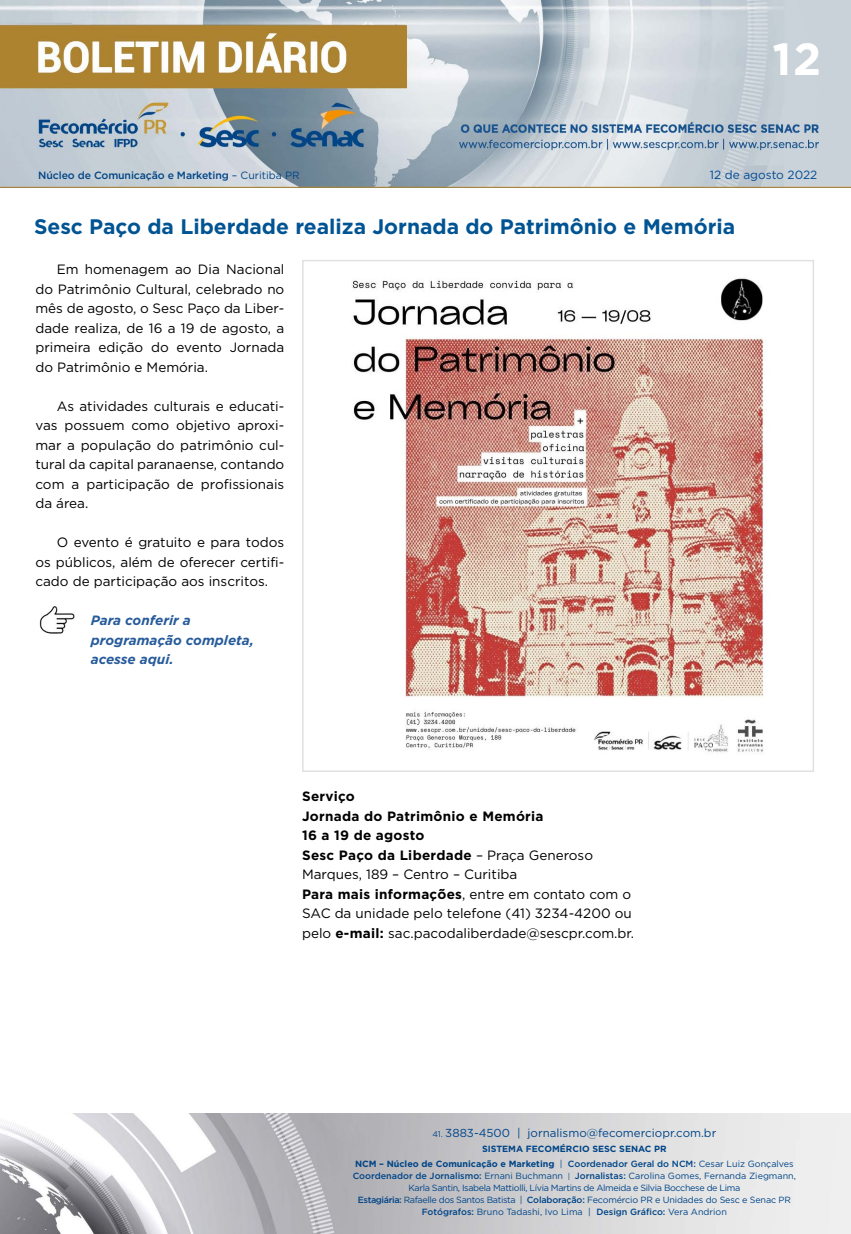
<style>
.page{position:relative;width:851px;height:1234px;background:#fff}
.page>*{position:absolute;margin:0;border:0;box-sizing:border-box;transform-origin:0 0}
.t1{font:700 45px "Gotham";color:#fff}
.t2{font:700 21px "Gotham";color:#005493}
.t3{font:13.5px/19.5px "Gotham";color:#000;text-align:justify}
.t4{font:italic 700 13.5px/19.5px "Gotham";color:#275b9b}
.t5{font:11.85px "Gotham";color:#004a93}
.t6{font:11.55px "Gotham";color:#004587}
.t7{font:500 10.5px "Gotham";letter-spacing:-.01em;color:#004587}
.t8{font:9px/12px "Gotham";letter-spacing:-.03em;color:#004587;text-align:center}
.t9{font:700 9px/15px "Gotham";color:#004587;text-align:center}
.s1{font-weight:400}
.s2{font-weight:700}
.s3{font-size:8.25px}
.s4{font-weight:500}
.s5{font-size:7.65px}
</style>
<div class="page">
<img style="left:0;top:0;width:850px;height:188px">
<img style="left:0;top:1113px;width:850px;height:120px">
<img style="left:352px;top:278px;width:412px;height:474px">
<div style="left:302px;top:260px;width:512px;height:511px;border:2px solid #e1e1e1"></div>
<img style="left:39px;top:606px;width:36px;height:27px">
<h1 class="t1" style="left:772px;top:29px;width:50px">12</h1>
<p class="t7" style="left:38px;top:168px;width:263px">Núcleo de Comunicação e Marketing <span class="s1">– Curitiba PR</span></p>
<p class="t5" style="left:709px;top:167px;width:109px">12 de agosto 2022</p>
<h2 class="t2" style="left:34px;top:212px;width:702px">Sesc Paço da Liberdade realiza Jornada do Patrimônio e Memória</h2>
<p class="t3" style="left:35px;top:259px;width:250px;text-indent:21px">Em homenagem ao Dia Nacional do Patrimônio Cultural, celebrado no mês de agosto, o Sesc Paço da Liber&shy;dade realiza, de 16 a 19 de agosto, a primeira edição do evento Jornada do Patrimônio e Memória.</p>
<p class="t3" style="left:35px;top:396px;width:250px;text-indent:21px">As atividades culturais e educati&shy;vas possuem como objetivo aproxi&shy;mar a população do patrimônio cul&shy;tural da capital paranaense, contando com a participação de profissionais da área.</p>
<p class="t3" style="left:35px;top:532px;width:250px;text-indent:21px">O evento é gratuito e para todos os públicos, além de oferecer certifi&shy;cado de participação aos inscritos.</p>
<p class="t4" style="left:91px;top:610px;width:165px">Para conferir a programação completa, acesse aqui.</p>
<p class="t3" style="left:302px;top:786px;width:333px;text-align:left"><span class="s2">Serviço<br>Jornada do Patrimônio e Memória<br>16 a 19 de agosto<br>Sesc Paço da Liberdade</span> – Praça Generoso Marques, 189 – Centro – Curitiba<br><span class="s2">Para mais informações</span>, entre em contato com o SAC da unidade pelo telefone (41) 3234-4200 ou pelo <span class="s2">e-mail:</span> sac.pacodaliberdade@sescpr.com.br.</p>
<p class="t6" style="left:432px;top:1125px;width:285px"><span class="s3">41.</span> 3883-4500 | jornalismo@fecomerciopr.com.br</p>
<p class="t9" style="left:355px;top:1141px;width:440px">SISTEMA FECOMÉRCIO SESC SENAC PR<br>NCM – Núcleo de Comunicação e Marketing <span class="s1">|</span> <span class="s4">Coordenador Geral do NCM:</span> <span class="s1">Cesar Luiz Gonçalves</span></p>
<p class="t8" style="left:353px;top:1169px;width:444px"><span class="s4">Coordenador de Jornalismo:</span> Ernani Buchmann <span class="s5">|</span> <span class="s4">Jornalistas:</span> Carolina Gomes, Fernanda Ziegmann, Karla Santin, Isabela Mattiolli, Lívia Martins de Almeida e Silvia Bocchese de Lima<br><span class="s4">Estagiária:</span> Rafaelle dos Santos Batista | <span class="s4">Colaboração:</span> Fecomércio PR e Unidades do Sesc e Senac PR <span class="s4">Fotógrafos:</span> Bruno Tadashi, Ivo Lima | <span class="s4">Design Gráfico:</span> Vera Andrion</p>
</div>
